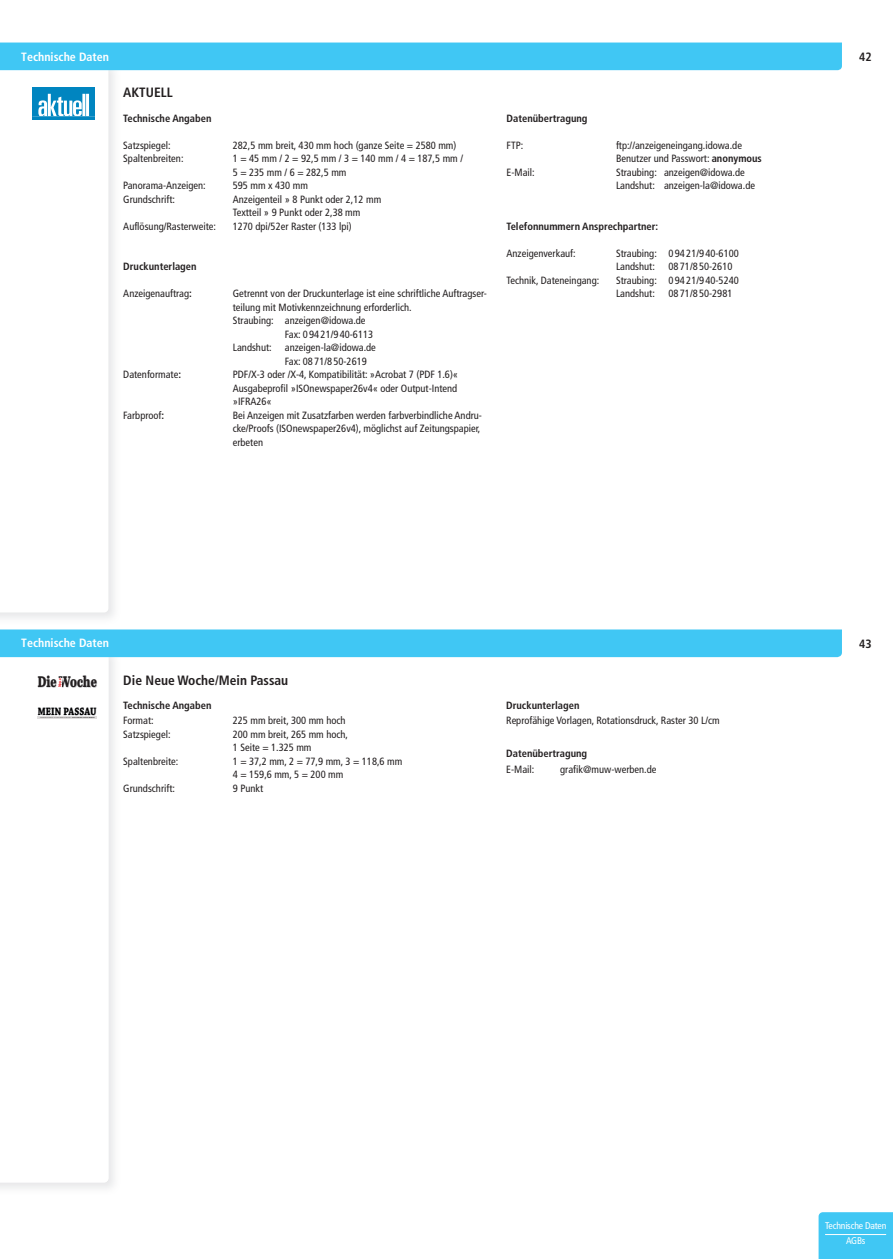
<style>
.page{position:relative;width:893px;height:1259px;background:#fff}
.page>*{position:absolute;margin:0;border:0;box-sizing:border-box;transform-origin:0 0}
.t1{font:800 15.3px "Abril Text";color:#231f20;scale:.77 1}
.t2{font:700 condensed 13.5px "Frutiger";color:#231f20}
.t3{font:700 condensed 12px "Frutiger";color:#fff}
.t4{font:700 condensed 12px "Frutiger";color:#231f20}
.t5{font:700 11.25px "Chaparral Pro";color:#000001;scale:.82 1}
.t6{font:condensed 10.5px/13.5px "Frutiger";color:#231f20}
.t7{font:700 condensed 10.5px "Frutiger";color:#231f20}
.t8{font:condensed 9.75px/15px "Frutiger";letter-spacing:-.02em;color:#fff;text-align:center}
.t9{font:800 3.6px "Abril Text";color:#ee1d23}
.s1{font-weight:700}
</style>
<div class="page">
<div style="left:0;top:43px;width:842px;height:27px;background:#40c7f4"></div>
<svg style="left:37px;top:675px;width:71px;height:507px"></svg>
<div style="left:0;top:629px;width:842px;height:29px;background:#40c7f4"></div>
<div style="left:819px;top:1212px;width:74px;height:47px;background:#40c7f4"></div>
<hr style="left:825px;top:1234px;width:61px;height:1px;background:#fff">
<svg style="left:80px;top:675px;width:5px;height:10px"></svg>
<svg style="left:58px;top:677px;width:4px;height:11px"></svg>
<hr style="left:38px;top:716px;width:59px;height:2px;background:#dfdddd">
<img style="left:38px;top:707px;width:59px;height:9px">
<div style="left:32px;top:87px;width:63px;height:33px;background:#0085c0"></div>
<svg style="left:38px;top:94px;width:52px;height:22px"></svg>
<p class="t3" style="left:21px;top:49px;width:89px">Technische Daten</p>
<p class="t4" style="left:859px;top:50px;width:14px">42</p>
<p class="t2" style="left:123px;top:85px;width:51px">AKTUELL</p>
<p class="t7" style="left:123px;top:112px;width:90px">Technische Angaben</p>
<p class="t6" style="left:123px;top:138px;width:49px">Satzspiegel:</p>
<p class="t6" style="left:233px;top:138px;width:225px">282,5 mm breit, 430 mm hoch (ganze Seite = 2580 mm)</p>
<p class="t6" style="left:123px;top:152px;width:62px">Spaltenbreiten:</p>
<p class="t6" style="left:233px;top:152px;width:232px">1 = 45 mm / 2 = 92,5 mm / 3 = 140 mm / 4 = 187,5 mm /<br>5 = 235 mm / 6 = 282,5 mm</p>
<p class="t6" style="left:123px;top:179px;width:84px">Panorama-Anzeigen:</p>
<p class="t6" style="left:233px;top:179px;width:77px">595 mm x 430 mm</p>
<p class="t6" style="left:123px;top:192px;width:53px">Grundschrift:</p>
<p class="t6" style="left:233px;top:192px;width:150px">Anzeigenteil » 8 Punkt oder 2,12 mm<br>Textteil » 9 Punkt oder 2,38 mm</p>
<p class="t6" style="left:123px;top:219px;width:94px">Auflösung/Rasterweite:</p>
<p class="t6" style="left:233px;top:219px;width:120px">1270 dpi/52er Raster (133 lpi)</p>
<p class="t7" style="left:123px;top:260px;width:75px">Druckunterlagen</p>
<p class="t6" style="left:123px;top:287px;width:70px">Anzeigenauftrag<span class="s1">:</span></p>
<p class="t6" style="left:233px;top:287px;width:255px">Getrennt von der Druckunterlage ist eine schriftliche Auftragser-</p>
<p class="t6" style="left:233px;top:300px;width:180px">teilung mit Motivkennzeichnung erforderlich.</p>
<p class="t6" style="left:233px;top:314px;width:134px">Straubing: anzeigen@idowa.de</p>
<p class="t6" style="left:285px;top:327px;width:90px">Fax: 0 94 21/9 40-6113</p>
<p class="t6" style="left:233px;top:341px;width:40px">Landshut:</p>
<p class="t6" style="left:285px;top:341px;width:93px">anzeigen-la@idowa.de<br>Fax: 08 71/8 50-2619</p>
<p class="t6" style="left:123px;top:368px;width:59px">Datenformate<span class="s1">:</span></p>
<p class="t6" style="left:233px;top:368px;width:227px;text-align:justify">PDF/X-3 oder /X-4, Kompatibilität: »Acrobat 7 (PDF 1.6)« Ausgabeprofil »ISOnewspaper26v4« oder Output-Intend »IFRA26«</p>
<p class="t6" style="left:123px;top:408px;width:42px">Farbproof<span class="s1">:</span></p>
<p class="t6" style="left:233px;top:408px;width:251px">Bei Anzeigen mit Zusatzfarben werden farbverbindliche Andru&shy;cke/Proofs (ISOnewspaper26v4), möglichst auf Zeitungspapier, erbeten</p>
<p class="t7" style="left:506px;top:112px;width:83px">Datenübertragung</p>
<p class="t6" style="left:506px;top:138px;width:18px">FTP:</p>
<p class="t6" style="left:616px;top:138px;width:147px">ftp://anzeigeneingang.idowa.de<br>Benutzer und Passwort: <span class="s1">anonymous</span></p>
<p class="t6" style="left:506px;top:165px;width:30px">E-Mail:</p>
<p class="t6" style="left:616px;top:165px;width:141px">Straubing: anzeigen@idowa.de<br>Landshut: anzeigen-la@idowa.de</p>
<p class="t7" style="left:506px;top:220px;width:153px">Telefonnummern Ansprechpartner:</p>
<p class="t6" style="left:506px;top:246px;width:71px">Anzeigenverkauf:</p>
<p class="t6" style="left:616px;top:246px;width:124px">Straubing: 0 94 21/9 40-6100<br>Landshut:</p>
<p class="t6" style="left:668px;top:260px;width:65px">08 71/8 50-2610</p>
<p class="t6" style="left:506px;top:273px;width:94px">Technik, Dateneingang:</p>
<p class="t6" style="left:616px;top:273px;width:124px">Straubing: 0 94 21/9 40-5240<br>Landshut:</p>
<p class="t6" style="left:668px;top:287px;width:65px">08 71/8 50-2981</p>
<p class="t3" style="left:21px;top:636px;width:89px">Technische Daten</p>
<p class="t4" style="left:859px;top:636px;width:14px">43</p>
<h1 class="t1" style="left:38px;top:670px;width:78px">Die Woche</h1>
<p class="t9" style="left:57px;top:687px;width:11px;rotate:-90deg">Neue</p>
<p class="t5" style="left:38px;top:705px;width:73px">MEIN PASSAU</p>
<p class="t2" style="left:123px;top:672px;width:166px">Die Neue Woche/Mein Passau</p>
<p class="t7" style="left:123px;top:699px;width:90px">Technische Angaben</p>
<p class="t6" style="left:123px;top:714px;width:32px">Format:</p>
<p class="t6" style="left:233px;top:714px;width:114px">225 mm breit, 300 mm hoch</p>
<p class="t6" style="left:123px;top:727px;width:49px">Satzspiegel:</p>
<p class="t6" style="left:233px;top:727px;width:117px">200 mm breit, 265 mm hoch,<br>1 Seite = 1.325 mm</p>
<p class="t6" style="left:123px;top:754px;width:57px">Spaltenbreite:</p>
<p class="t6" style="left:233px;top:754px;width:171px">1 = 37,2 mm, 2 = 77,9 mm, 3 = 118,6 mm<br>4 = 159,6 mm, 5 = 200 mm</p>
<p class="t6" style="left:123px;top:781px;width:53px">Grundschrift:</p>
<p class="t6" style="left:233px;top:781px;width:32px">9 Punkt</p>
<p class="t7" style="left:506px;top:699px;width:75px">Druckunterlagen</p>
<p class="t6" style="left:506px;top:714px;width:215px">Reprofähige Vorlagen, Rotationsdruck, Raster 30 L/cm</p>
<p class="t7" style="left:506px;top:747px;width:83px">Datenübertragung</p>
<p class="t6" style="left:506px;top:762px;width:30px">E-Mail:</p>
<p class="t6" style="left:560px;top:762px;width:98px">grafik@muw-werben.de</p>
<p class="t8" style="left:825px;top:1218px;width:63px">Technische Daten<br>AGBs</p>
</div>
